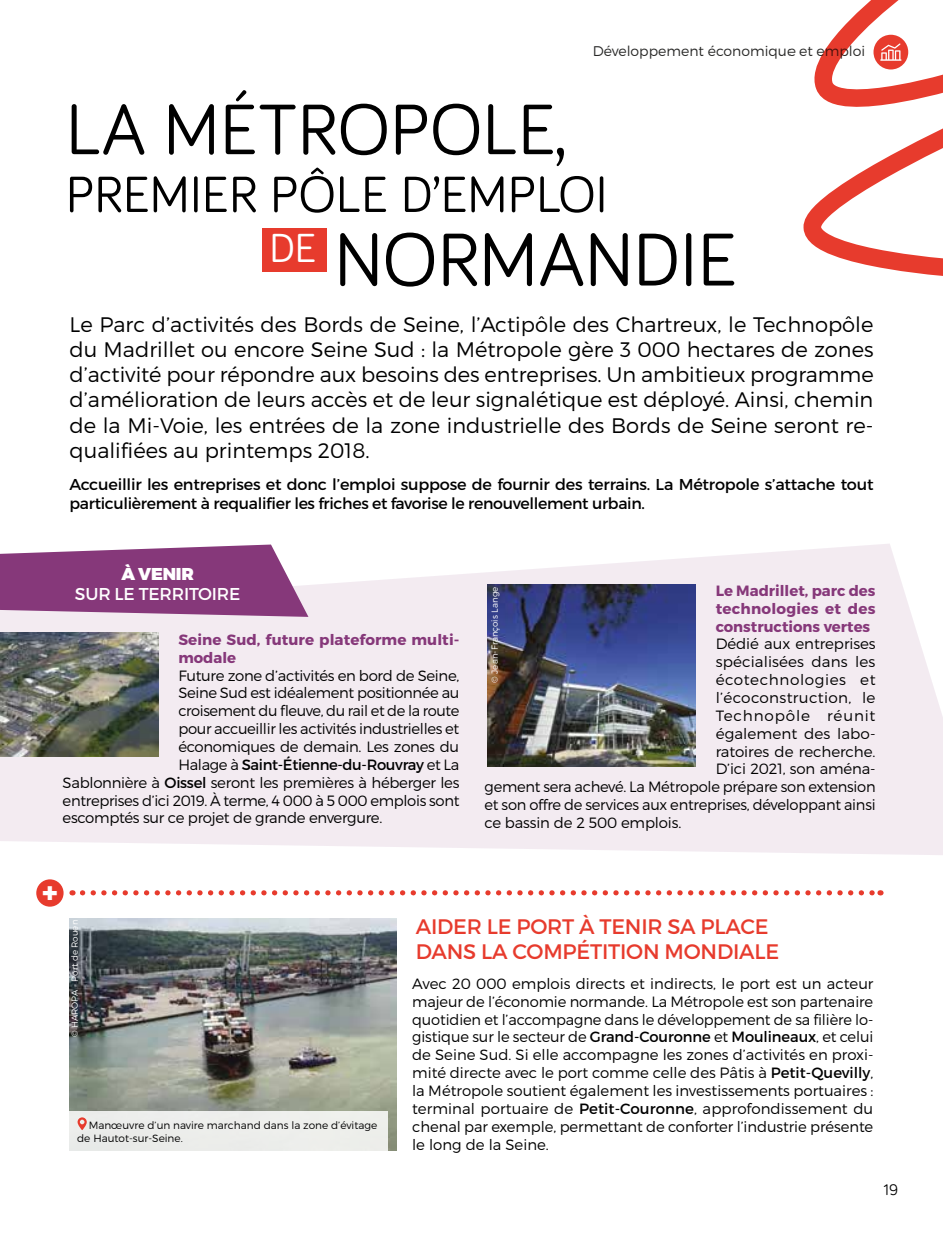
<style>
.page{position:relative;width:943px;height:1241px;background:#fff}
.page>*{position:absolute;margin:0;border:0;box-sizing:border-box;transform-origin:0 0}
.t1{font:77px "Bariol";color:#000}
.t2{font:73.5px "Bariol";color:#000}
.t3{font:52.32px "Bariol";color:#000}
.t4{font:900 30.1px "Montserrat";color:#fff}
.t5{font:300 21px/25.2px "Montserrat";color:#000;text-align:justify}
.t6{font:21px/24.5px "Montserrat";letter-spacing:-.01em;color:#e73b2d}
.t7{font:17.15px "Montserrat";letter-spacing:-.01em;color:#fff}
.t8{font:900 17.15px "Montserrat";letter-spacing:-.01em;color:#fff}
.t9{font:15.75px/18.9px "Montserrat";letter-spacing:-.015em;color:#000}
.t10{font:15.75px "Bariol";color:#000}
.t11{font:300 14.88px/17.8px "Montserrat";letter-spacing:-.02em;color:#000;text-align:justify}
.t12{font:700 14.88px/17.8px "Montserrat";letter-spacing:.005em;color:#86387a}
.t13{font:300 14.88px "Montserrat";letter-spacing:.005em;color:#000}
.t14{font:14.88px "Montserrat";letter-spacing:-.025em;color:#000}
.t15{font:300 14.88px "Montserrat";letter-spacing:.02em;color:#000}
.t16{font:300 14.88px "Montserrat";letter-spacing:.04em;color:#000}
.t17{font:300 14.88px "Montserrat";letter-spacing:.055em;color:#000}
.t18{font:300 14px "Montserrat";color:#282827}
.t19{font:300 10.5px/13.1px "Montserrat";color:#000}
.t20{font:300 8.75px "Montserrat";color:#fff}
.s1{font-weight:300}
.s2{font-weight:400}
</style>
<div class="page">
<svg style="left:0;top:544px;width:943px;height:311px;background:#f3ecf1"></svg>
<div style="left:262px;top:228px;width:64px;height:44px;background:#e73b2d"></div>
<svg style="left:803px;top:0;width:140px;height:276px"></svg>
<img style="left:69px;top:918px;width:327px;height:231px">
<div style="left:60px;top:1110px;width:327px;height:40px;background:#edeeeb"></div>
<svg style="left:78px;top:1117px;width:9px;height:12px"></svg>
<svg style="left:82px;top:890px;width:792px;height:5px"></svg>
<div style="left:36px;top:879px;width:28px;height:27px;background:#e73b2d;border-radius:50%"></div>
<img style="left:0;top:632px;width:158px;height:124px">
<img style="left:487px;top:585px;width:208px;height:181px">
<svg style="left:0;top:544px;width:308px;height:72px;background:#98578e"></svg>
<p class="t18" style="left:592px;top:42px;width:274px">Développement économique et emploi</p>
<h2 class="t2" style="left:66px;top:79px;width:502px">LA MÉTROPOLE,</h2>
<h3 class="t3" style="left:66px;top:159px;width:543px">PREMIER PÔLE D’EMPLOI</h3>
<h1 class="t1" style="left:269px;top:207px;width:469px"><sup>DE</sup> NORMANDIE</h1>
<p class="t5" style="left:69px;top:311px;width:805px">Le Parc d’activités des Bords de Seine, l’Actipôle des Chartreux, le Technopôle du Madrillet ou encore Seine Sud : la Métropole gère 3 000 hectares de zones d’activité pour répondre aux besoins des entreprises. Un ambitieux programme d’amélioration de leurs accès et de leur signalétique est déployé. Ainsi, chemin de la Mi-Voie, les entrées de la zone industrielle des Bords de Seine seront re&shy;qualifiées au printemps 2018.</p>
<p class="t9" style="left:69px;top:475px;width:805px">Accueillir les entreprises et donc l’emploi suppose de fournir des terrains. La Métropole s’attache tout particulièrement à requalifier les friches et favorise le renouvellement urbain.</p>
<p class="t8" style="left:121px;top:563px;width:74px">À VENIR</p>
<p class="t7" style="left:75px;top:582px;width:167px">SUR LE TERRITOIRE</p>
<p class="t12" style="left:178px;top:630px;width:282px">Seine Sud, future plateforme multi&shy;modale</p>
<p class="t11" style="left:178px;top:666px;width:282px">Future zone d’activités en bord de Seine,</p>
<p class="t11" style="left:178px;top:683px;width:282px">Seine Sud est idéalement positionnée au</p>
<p class="t11" style="left:178px;top:701px;width:282px">croisement du fleuve, du rail et de la route</p>
<p class="t11" style="left:178px;top:719px;width:282px">pour accueillir les activités industrielles et</p>
<p class="t11" style="left:178px;top:737px;width:282px">économiques de demain. Les zones du</p>
<p class="t14" style="left:178px;top:755px;width:282px"><span class="s1">Halage à</span> Saint-Étienne-du-Rouvray <span class="s1">et La</span></p>
<p class="t11" style="left:63px;top:773px;width:398px">Sablonnière à <span class="s2">Oissel</span> seront les premières à héberger les</p>
<p class="t11" style="left:63px;top:791px;width:398px">entreprises d’ici 2019. À terme, 4 000 à 5 000 emplois sont</p>
<p class="t11" style="left:63px;top:808px;width:321px">escomptés sur ce projet de grande envergure.</p>
<p class="t12" style="left:715px;top:581px;width:161px;text-align:justify">Le Madrillet, parc des technologies et des constructions vertes</p>
<p class="t11" style="left:715px;top:634px;width:161px">Dédié aux entreprises</p>
<p class="t13" style="left:715px;top:652px;width:161px">spécialisées dans les</p>
<p class="t16" style="left:715px;top:670px;width:161px">écotechnologies et</p>
<p class="t15" style="left:715px;top:688px;width:161px">l’écoconstruction, le</p>
<p class="t17" style="left:715px;top:706px;width:161px">Technopôle réunit</p>
<p class="t13" style="left:715px;top:724px;width:161px">également des labo-</p>
<p class="t11" style="left:715px;top:742px;width:161px">ratoires de recherche.</p>
<p class="t11" style="left:715px;top:759px;width:161px">D’ici 2021, son aména-</p>
<p class="t11" style="left:484px;top:777px;width:392px">gement sera achevé. La Métropole prépare son extension</p>
<p class="t11" style="left:484px;top:795px;width:392px">et son offre de services aux entreprises, développant ainsi</p>
<p class="t11" style="left:484px;top:813px;width:198px">ce bassin de 2 500 emplois.</p>
<p class="t20" style="left:489px;top:682px;width:97px;rotate:-90deg">© Jean-François Lange</p>
<h3 class="t4" style="left:42px;top:873px;width:17px">+</h3>
<p class="t20" style="left:69px;top:1037px;width:119px;rotate:-90deg">© HAROPA - Port de Rouen</p>
<p class="t19" style="left:77px;top:1118px;width:302px;text-indent:12px">Manœuvre d’un navire marchand dans la zone d’évitage de Hautot-sur-Seine.</p>
<h3 class="t6" style="left:416px;top:914px;width:365px">AIDER LE PORT À TENIR SA PLACE<br>DANS LA COMPÉTITION MONDIALE</h3>
<p class="t11" style="left:412px;top:974px;width:463px">Avec 20 000 emplois directs et indirects, le port est un acteur majeur de l’économie normande. La Métropole est son partenaire quotidien et l’accompagne dans le développement de sa filière lo&shy;gistique sur le secteur de <span class="s2">Grand-Couronne</span> et <span class="s2">Moulineaux</span>, et celui de Seine Sud. Si elle accompagne les zones d’activités en proxi&shy;mité directe avec le port comme celle des Pâtis à <span class="s2">Petit-Quevilly</span>, la Métropole soutient également les investissements portuaires : terminal portuaire de <span class="s2">Petit-Couronne</span>, approfondissement du chenal par exemple, permettant de conforter l’industrie présente le long de la Seine.</p>
<p class="t10" style="left:883px;top:1178px;width:16px">19</p>
</div>
